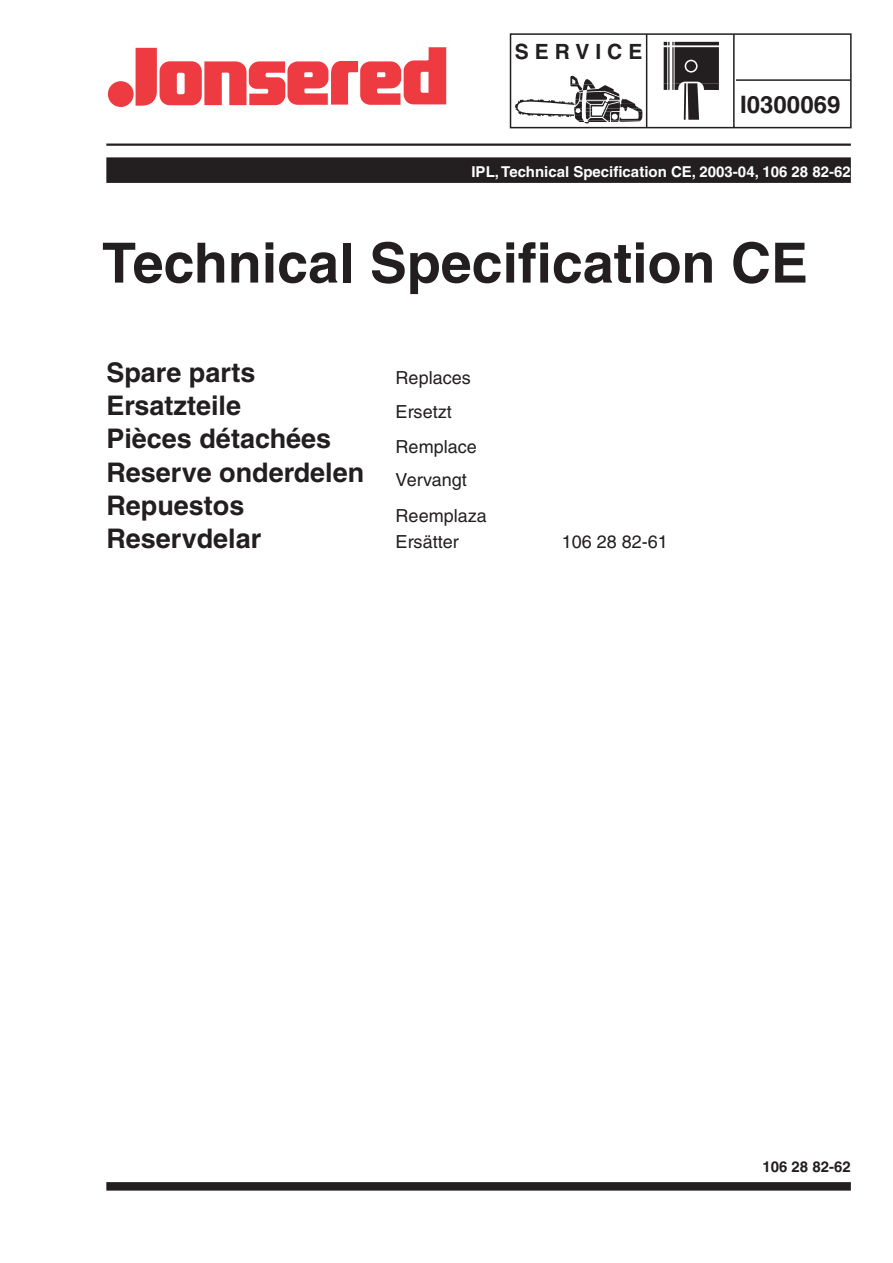
<style>
.page{position:relative;width:893px;height:1263px;background:#fff}
.page>*{position:absolute;margin:0;border:0;box-sizing:border-box;transform-origin:0 0}
.t1{font:700 55.5px "Helvetica";color:#231f20}
.t2{font:700 27px/33.2px "Helvetica";color:#231f20}
.t3{font:700 24px "Helvetica";color:#231f20}
.t4{font:700 21px "Helvetica";letter-spacing:.285em;color:#231f20}
.t5{font:18px/34.8px "Helvetica";color:#231f20}
.t6{font:700 15px "Helvetica";color:#fff}
.t7{font:700 15px "Helvetica";color:#231f20}
</style>
<div class="page">
<div style="left:106px;top:1182px;width:744px;height:9px;background:#231f20"></div>
<hr style="left:106px;top:144px;width:744px;height:2px;background:#231f20">
<div style="left:106px;top:157px;width:744px;height:26px;background:#231f20"></div>
<div style="left:108px;top:81px;width:26px;height:26px;background:#ee3a41;border-radius:50%"></div>
<svg style="left:135px;top:47px;width:311px;height:59px"></svg>
<svg style="left:509px;top:33px;width:343px;height:96px"></svg>
<p class="t4" style="left:514px;top:44px;width:129px">SERVICE</p>
<p class="t3" style="left:740px;top:96px;width:102px">I0300069</p>
<p class="t6" style="left:471px;top:166px;width:381px">IPL, Technical Specification CE, 2003-04, 106 28 82-62</p>
<h1 class="t1" style="left:102px;top:243px;width:707px">Technical Specification CE</h1>
<p class="t2" style="left:106px;top:359px;width:259px">Spare parts<br>Ersatzteile<br>Pièces détachées<br>Reserve onderdelen<br>Repuestos<br>Reservdelar</p>
<p class="t5" style="left:395px;top:362px;width:83px">Replaces<br>Ersetzt<br>Remplace</p>
<p class="t5" style="left:395px;top:463px;width:93px;line-height:36.3px">Vervangt<br>Reemplaza</p>
<p class="t5" style="left:395px;top:526px;width:65px">Ersätter</p>
<p class="t5" style="left:561px;top:526px;width:108px">106 28 82-61</p>
<p class="t7" style="left:762px;top:1161px;width:90px">106 28 82-62</p>
</div>
